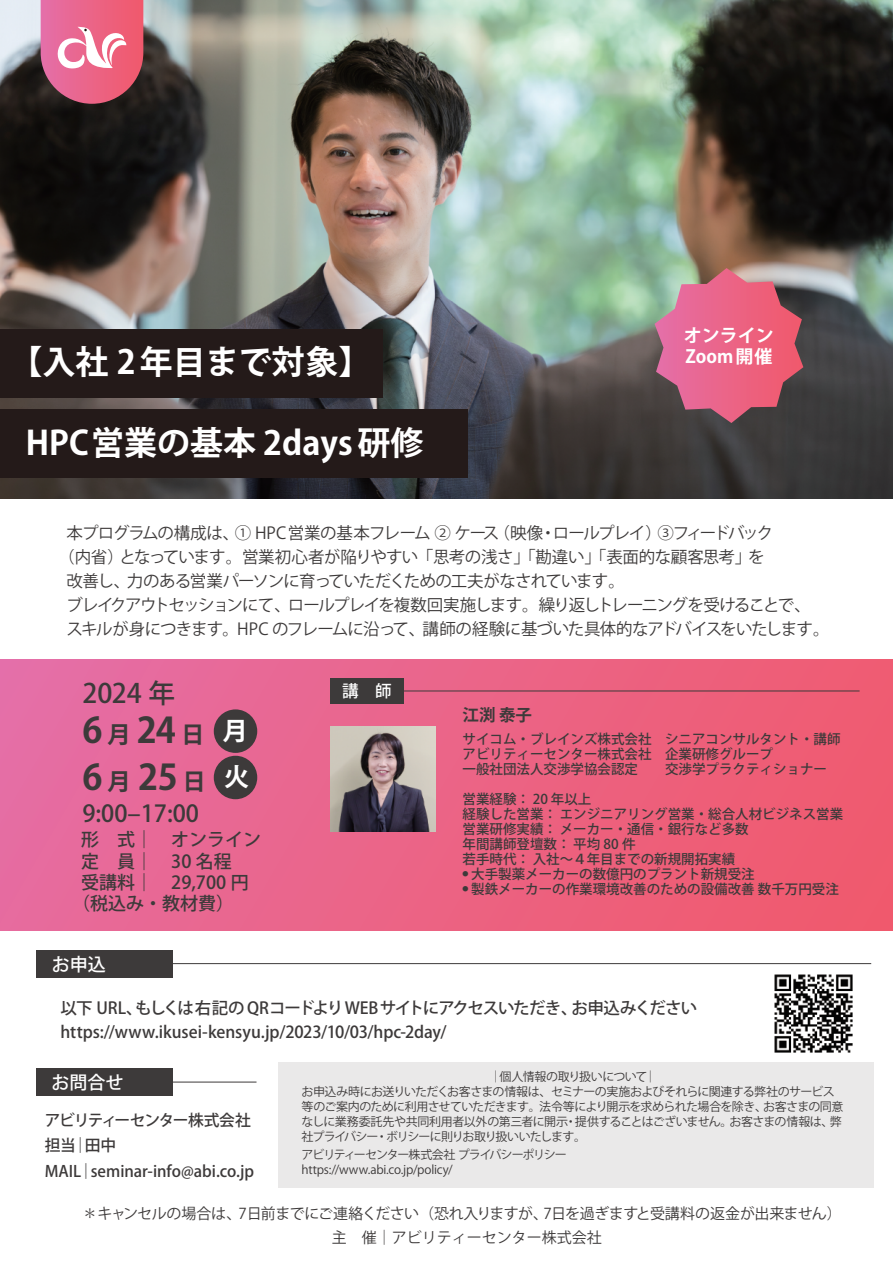
<style>
.page{position:relative;width:893px;height:1263px;background:#fff}
.page>*{position:absolute;margin:0;border:0;box-sizing:border-box;transform-origin:0 0}
.t1{font:700 35.1px "Koz Go Pr 6 N";color:#3d3a3a}
.t2{font:700 33px "Koz Go Pr 6 N";color:#fff}
.t3{font:500 26.7px "Koz Go Pr 6 N";color:#3d3a3a}
.t4{font:500 23.4px "Koz Go Pr 6 N";color:#3d3a3a}
.t5{font:500 18px "Koz Go Pr 6 N";color:#3d3a3a}
.t6{font:700 18px "Koz Go Pr 6 N";color:#fff}
.t7{font:500 18px "Koz Go Pr 6 N";color:#fff}
.t8{font:16.5px "Koz Go Pr 6 N";letter-spacing:-.055em;color:#3d3a3a}
.t9{font:500 16.5px/24px "Koz Go Pr 6 N";letter-spacing:-.015em;color:#3d3a3a}
.t10{font:16.5px "Koz Go Pr 6 N";letter-spacing:-.09em;color:#3d3a3a}
.t11{font:16.5px "Koz Go Pr 6 N";letter-spacing:-.025em;color:#3d3a3a}
.t12{font:700 16.5px "Koz Go Pr 6 N";color:#3d3a3a}
.t13{font:500 16.5px "Koz Go Pr 6 N";color:#fff}
.t14{font:500 15.75px/25.5px "Koz Go Pr 6 N";letter-spacing:-.005em;color:#3d3a3a}
.t15{font:15px "Koz Go Pr 6 N";letter-spacing:-.035em;color:#3d3a3a}
.t16{font:15px "Koz Go Pr 6 N";letter-spacing:-.015em;color:#3d3a3a}
.t17{font:500 13.5px/15px "Koz Go Pr 6 N";color:#3d3a3a}
.t18{font:12px/15px "Koz Go Pr 6 N";letter-spacing:-.05em;color:#3d3a3a}
.s1{font-size:23.4px}
.s2{font-size:25.05px;color:#fff}
</style>
<div class="page">
<img style="left:0;top:0;width:893px;height:499px">
<img style="left:774px;top:974px;width:79px;height:79px">
<div style="left:0;top:660px;width:893px;height:270px;background:linear-gradient(to right,#e66da2,#ef5a6d)"></div>
<svg style="left:655px;top:268px;width:148px;height:155px;background:#c1667c"></svg>
<div style="left:0;top:329px;width:383px;height:69px;background:#241a19"></div>
<div style="left:0;top:409px;width:468px;height:69px;background:#241a19"></div>
<svg style="left:41px;top:0;width:102px;height:104px;background:#d76c89"></svg>
<img style="left:330px;top:727px;width:105px;height:105px">
<hr style="left:352px;top:691px;width:508px;height:1px;background:#3d3a3a">
<div style="left:330px;top:678px;width:74px;height:25px;background:#3d3a3a"></div>
<div style="left:214px;top:709px;width:43px;height:44px;background:#3d3a3a;border-radius:50%"></div>
<hr style="left:135px;top:1082px;width:121px;height:1px;background:#3d3a3a">
<div style="left:278px;top:1062px;width:596px;height:126px;background:#eae9e9"></div>
<div style="left:36px;top:1068px;width:137px;height:28px;background:#3d3a3a"></div>
<hr style="left:112px;top:963px;width:759px;height:1px;background:#3d3a3a">
<div style="left:37px;top:950px;width:136px;height:28px;background:#3d3a3a"></div>
<div style="left:214px;top:756px;width:43px;height:43px;background:#3d3a3a;border-radius:50%"></div>
<h3 class="t6" style="left:684px;top:325px;width:91px">オンライン</h3>
<h2 class="t2" style="left:9px;top:344px;width:364px">【入社 2年目まで対象】</h2>
<h3 class="t6" style="left:685px;top:346px;width:89px">Zoom開催</h3>
<h2 class="t2" style="left:26px;top:425px;width:399px">HPC営業の基本 2days研修</h2>
<h3 class="t8" style="left:67px;top:524px;width:708px">本プログラムの構成は、① HPC営業の基本フレーム ② ケース（映像・ロールプレイ）③フィードバック</h3>
<h3 class="t11" style="left:58px;top:548px;width:708px">（内省）となっています。営業初心者が陥りやすい「思考の浅さ」「勘違い」「表面的な顧客思考」を</h3>
<h3 class="t8" style="left:67px;top:572px;width:560px">改善し、力のある営業パーソンに育っていただくための工夫がなされています。</h3>
<h3 class="t10" style="left:67px;top:596px;width:746px">ブレイクアウトセッションにて、ロールプレイを複数回実施します。繰り返しトレーニングを受けることで、</h3>
<h3 class="t8" style="left:67px;top:620px;width:764px">スキルが身につきます。HPC のフレームに沿って、講師の経験に基づいた具体的なアドバイスをいたします。</h3>
<h3 class="t3" style="left:82px;top:678px;width:94px">2024 年</h3>
<h3 class="t13" style="left:342px;top:681px;width:51px">講　師</h3>
<h1 class="t1" style="left:82px;top:711px;width:167px">6<span class="s1">月</span>24<span class="s1">日</span> <span class="s2">月</span></h1>
<h1 class="t1" style="left:82px;top:757px;width:168px">6<span class="s1">月</span>25<span class="s1">日</span> <span class="s2">火</span></h1>
<h3 class="t4" style="left:82px;top:800px;width:118px">9:00‒17:00</h3>
<h3 class="t5" style="left:81px;top:830px;width:181px">形　式｜　オンライン</h3>
<h3 class="t5" style="left:81px;top:851px;width:152px">定　員｜　30 名程</h3>
<h3 class="t5" style="left:81px;top:872px;width:169px">受講料｜　29,700 円</h3>
<h3 class="t5" style="left:72px;top:893px;width:163px">（税込み・教材費）</h3>
<h3 class="t7" style="left:52px;top:954px;width:55px">お申込</h3>
<h3 class="t12" style="left:463px;top:705px;width:71px">江渕 泰子</h3>
<p class="t17" style="left:463px;top:732px;width:379px">サイコム・ブレインズ株式会社　シニアコンサルタント・講師アビリティーセンター株式会社　企業研修グループ<br>一般社団法人交渉学協会認定　　交渉学プラクティショナー</p>
<p class="t17" style="left:463px;top:792px;width:382px">営業経験： 20 年以上<br>経験した営業： エンジニアリング営業・総合人材ビジネス営業営業研修実績： メーカー・通信・銀行など多数<br>年間講師登壇数： 平均 80 件<br>若手時代： 入社～４年目までの新規開拓実績</p>
<p class="t17" style="left:463px;top:867px;width:294px"><sup>●</sup> 大手製薬メーカーの数億円のプラント新規受注</p>
<p class="t17" style="left:463px;top:882px;width:378px"><sup>●</sup> 製鉄メーカーの作業環境改善のための設備改善 数千万円受注</p>
<h3 class="t9" style="left:61px;top:996px;width:638px">以下 URL、もしくは右記の QRコードよりWEBサイトにアクセスいただき、お申込みくださいhttps://www.ikusei-kensyu.jp/2023/10/03/hpc-2day/</h3>
<h3 class="t7" style="left:51px;top:1072px;width:73px">お問合せ</h3>
<h3 class="t14" style="left:45px;top:1107px;width:211px">アビリティーセンター株式会社担当｜田中<br>MAIL｜seminar-info@abi.co.jp</h3>
<p class="t18" style="left:302px;top:1070px;width:544px;text-indent:188px">｜個人情報の取り扱いについて｜<br>お申込み時にお送りいただくお客さまの情報は、セミナーの実施およびそれらに関連する弊社のサービス等のご案内のために利用させていただきます。法令等により開示を求められた場合を除き、お客さまの同意なしに業務委託先や共同利用者以外の第三者に開示・提供することはございません。お客さまの情報は、弊社プライバシー・ボリシーに則りお取り扱いいたします。</p>
<p class="t18" style="left:302px;top:1148px;width:267px">アビリティーセンター株式会社 プライバシーポリシーhttps://www.abi.co.jp/policy/</p>
<p class="t15" style="left:82px;top:1205px;width:761px">＊キャンセルの場合は、7日前までにご連絡ください（恐れ入りますが、7日を過ぎますと受講料の返金が出来ません）</p>
<p class="t16" style="left:332px;top:1229px;width:271px">主　催｜アビリティーセンター株式会社</p>
</div>
